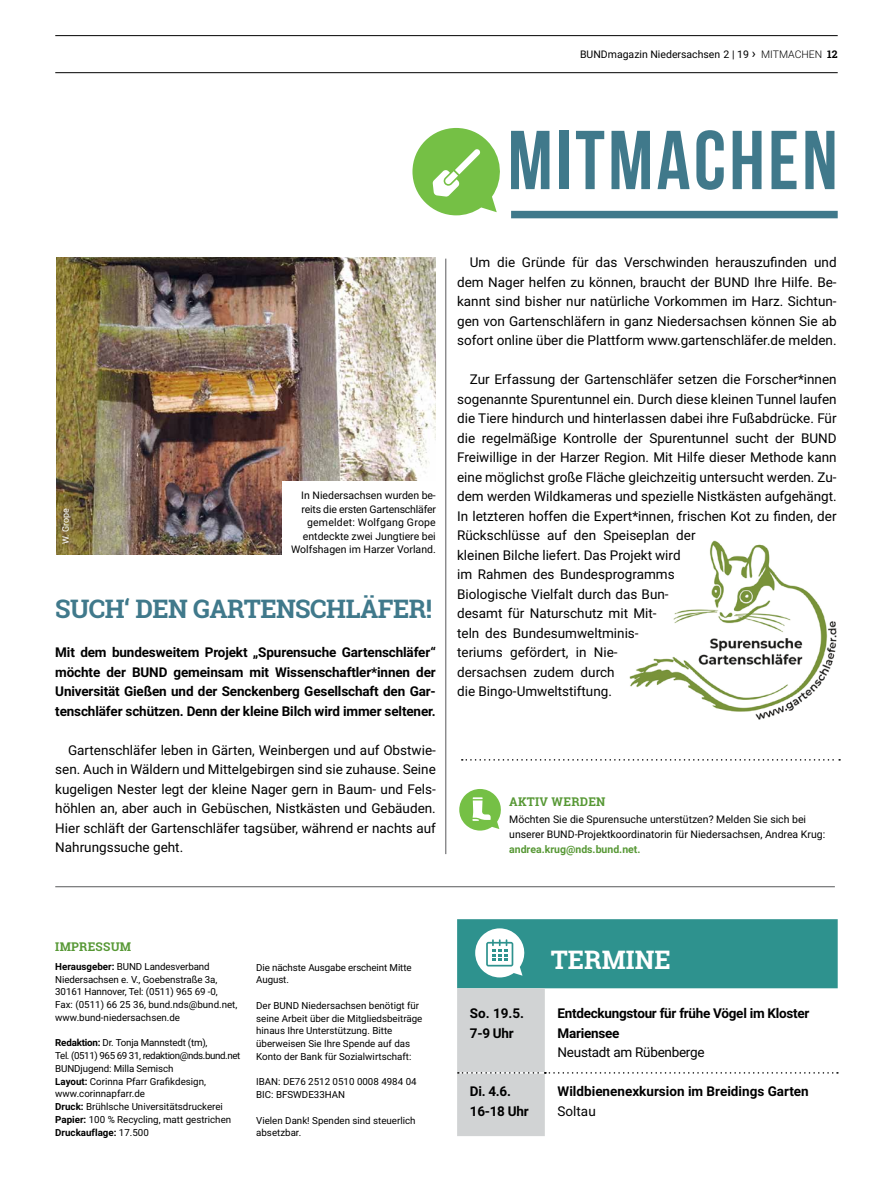
<style>
.page{position:relative;width:893px;height:1191px;background:#fff}
.page>*{position:absolute;margin:0;border:0;box-sizing:border-box;transform-origin:0 0}
.t1{font:700 83.25px "Bebas Neue";letter-spacing:.04em;color:#40798b}
.t2{font:700 25.5px "Roboto Slab";letter-spacing:-.02em;color:#40798b}
.t3{font:700 25.5px "Roboto Slab";color:#fff}
.t4{font:13.5px/19.5px "Roboto";color:#000;text-align:justify}
.t5{font:700 13.5px/19.5px "Roboto";letter-spacing:-.01em;color:#000}
.t6{font:13.5px "Roboto";letter-spacing:-.02em;color:#000}
.t7{font:700 12px "Roboto Slab";letter-spacing:.02em;color:#579835}
.t8{font:10.5px/13.5px "Roboto";color:#000}
.t9{font:700 10.5px "Roboto";color:#579835}
.t10{font:9.75px/12.8px "Roboto";color:#000}
.t11{font:9px "Roboto";color:#fff}
.s1{font-size:13.5px}
.s2{font-weight:300}
.s3{font-family:"Roboto Slab";font-weight:700}
.s4{font-weight:700}
</style>
<div class="page">
<img style="left:629px;top:540px;width:208px;height:180px">
<hr style="left:445px;top:259px;width:1px;height:595px;background:#58595b">
<img style="left:56px;top:258px;width:379px;height:297px">
<svg style="left:412px;top:128px;width:88px;height:87px"></svg>
<div style="left:511px;top:211px;width:327px;height:7px;background:#40798b"></div>
<hr style="left:55px;top:886px;width:780px;height:1px;background:#58595b">
<svg style="left:457px;top:919px;width:381px;height:217px"></svg>
<svg style="left:462px;top:759px;width:378px;height:1px"></svg>
<svg style="left:459px;top:789px;width:42px;height:41px"></svg>
<div style="left:282px;top:481px;width:162px;height:81px;background:#fff"></div>
<hr style="left:55px;top:72px;width:783px;height:1px;background:#000">
<hr style="left:55px;top:35px;width:783px;height:1px;background:#000">
<p class="t8" style="left:580px;top:47px;width:259px">BUNDmagazin Niedersachsen 2 | 19 <span class="s1">›</span> <span class="s2">MITMACHEN</span> <span class="s3">12</span></p>
<h1 class="t1" style="left:508px;top:115px;width:331px">MITMACHEN</h1>
<p class="t11" style="left:59px;top:544px;width:38px;rotate:-90deg">W. Grope</p>
<p class="t11" style="left:412px;top:489px;width:91px;rotate:-90deg">BUND / A. Hennemuth</p>
<p class="t8" style="left:291px;top:488px;width:146px;text-align:right">In Niedersachsen wurden be&shy;reits die ersten Gartenschläfer gemeldet: Wolfgang Grope entdeckte zwei Jungtiere bei<br>Wolfshagen im Harzer Vorland.</p>
<h2 class="t2" style="left:55px;top:591px;width:379px">SUCH‘ DEN GARTENSCHLÄFER!</h2>
<p class="t5" style="left:55px;top:642px;width:382px;text-align:justify">Mit dem bundesweitem Projekt „Spurensuche Gartenschläfer“ möchte der BUND gemeinsam mit Wissenschaftler*innen der Universität Gießen und der Senckenberg Gesellschaft den Gar&shy;tenschläfer schützen. Denn der kleine Bilch wird immer seltener.</p>
<p class="t4" style="left:55px;top:739px;width:382px;text-indent:13px">Gartenschläfer leben in Gärten, Weinbergen und auf Obstwie&shy;sen. Auch in Wäldern und Mittelgebirgen sind sie zuhause. Seine kugeligen Nester legt der kleine Nager gern in Baum- und Fels&shy;höhlen an, aber auch in Gebüschen, Nistkästen und Gebäuden.<br>Hier schläft der Gartenschläfer tagsüber, während er nachts auf Nahrungssuche geht.</p>
<p class="t4" style="left:457px;top:252px;width:381px;text-indent:13px">Um die Gründe für das Verschwinden herauszufinden und dem Nager helfen zu können, braucht der BUND Ihre Hilfe. Be&shy;kannt sind bisher nur natürliche Vorkommen im Harz. Sichtun&shy;gen von Gartenschläfern in ganz Niedersachsen können Sie ab sofort online über die Plattform www.gartenschläfer.de melden.</p>
<p class="t4" style="left:457px;top:369px;width:381px;text-align:left;text-indent:13px">Zur Erfassung der Gartenschläfer setzen die Forscher*innen sogenannte Spurentunnel ein. Durch diese kleinen Tunnel laufen die Tiere hindurch und hinterlassen dabei ihre Fußabdrücke. Für die regelmäßige Kontrolle der Spurentunnel sucht der BUND Freiwillige in der Harzer Region. Mit Hilfe dieser Methode kann eine möglichst große Fläche gleichzeitig untersucht werden. Zu&shy;dem werden Wildkameras und spezielle Nistkästen aufgehängt.<br>In letzteren hoffen die Expert*innen, frischen Kot zu finden, der Rückschlüsse auf den Speiseplan der<br>kleinen Bilche liefert. Das Projekt wird<br>im Rahmen des Bundesprogramms<br>Biologische Vielfalt durch das Bun-<br>desamt für Naturschutz mit Mit-<br>teln des Bundesumweltminis-<br>teriums gefördert, in Nie-<br>dersachsen zudem durch<br>die Bingo-Umweltstiftung.</p>
<p class="t7" style="left:509px;top:793px;width:98px">AKTIV WERDEN</p>
<p class="t8" style="left:509px;top:811px;width:318px;line-height:15px">Möchten Sie die Spurensuche unterstützen? Melden Sie sich bei unserer BUND-Projektkoordinatorin für Niedersachsen, Andrea Krug:</p>
<p class="t9" style="left:509px;top:842px;width:133px">andrea.krug@nds.bund.net.</p>
<p class="t7" style="left:55px;top:938px;width:77px">IMPRESSUM</p>
<p class="t10" style="left:55px;top:959px;width:184px"><span class="s4">Herausgeber:</span> BUND Landesverband Niedersachsen e. V., Goebenstraße 3a, 30161 Hannover, Tel: (0511) 965 69 -0, Fax: (0511) 66 25 36, bund.nds@bund.net, www.bund-niedersachsen.de</p>
<p class="t10" style="left:55px;top:1036px;width:187px"><span class="s4">Redaktion:</span> Dr. Tonja Mannstedt (tm),<br>Tel. (0511) 965 69 31, redaktion@nds.bund.net BUNDjugend: Milla Semisch<br><span class="s4">Layout:</span> Corinna Pfarr Grafikdesign, www.corinnapfarr.de<br><span class="s4">Druck:</span> Brühlsche Universitätsdruckerei <span class="s4">Papier:</span> 100 % Recycling, matt gestrichen <span class="s4">Druckauflage:</span> 17.500</p>
<p class="t10" style="left:256px;top:960px;width:157px">Die nächste Ausgabe erscheint Mitte<br>August.</p>
<p class="t10" style="left:256px;top:998px;width:168px">Der BUND Niedersachsen benötigt für seine Arbeit über die Mitgliedsbeiträge hinaus Ihre Unterstützung. Bitte überweisen Sie Ihre Spende auf das Konto der Bank für Sozialwirtschaft:</p>
<p class="t10" style="left:256px;top:1075px;width:162px">IBAN: DE76 2512 0510 0008 4984 04<br>BIC: BFSWDE33HAN</p>
<p class="t10" style="left:256px;top:1113px;width:161px">Vielen Dank! Spenden sind steuerlich absetzbar.</p>
<h2 class="t3" style="left:551px;top:942px;width:121px">TERMINE</h2>
<p class="t5" style="left:470px;top:1003px;width:56px">So. 19.5.<br>7-9 Uhr</p>
<p class="t5" style="left:558px;top:1003px;width:253px">Entdeckungstour für frühe Vögel im Kloster<br>Mariensee</p>
<p class="t6" style="left:558px;top:1043px;width:149px">Neustadt am Rübenberge</p>
<p class="t5" style="left:470px;top:1081px;width:60px">Di. 4.6.<br>16-18 Uhr</p>
<p class="t5" style="left:558px;top:1081px;width:253px">Wildbienenexkursion im Breidings Garten</p>
<p class="t4" style="left:558px;top:1100px;width:40px">Soltau</p>
</div>
